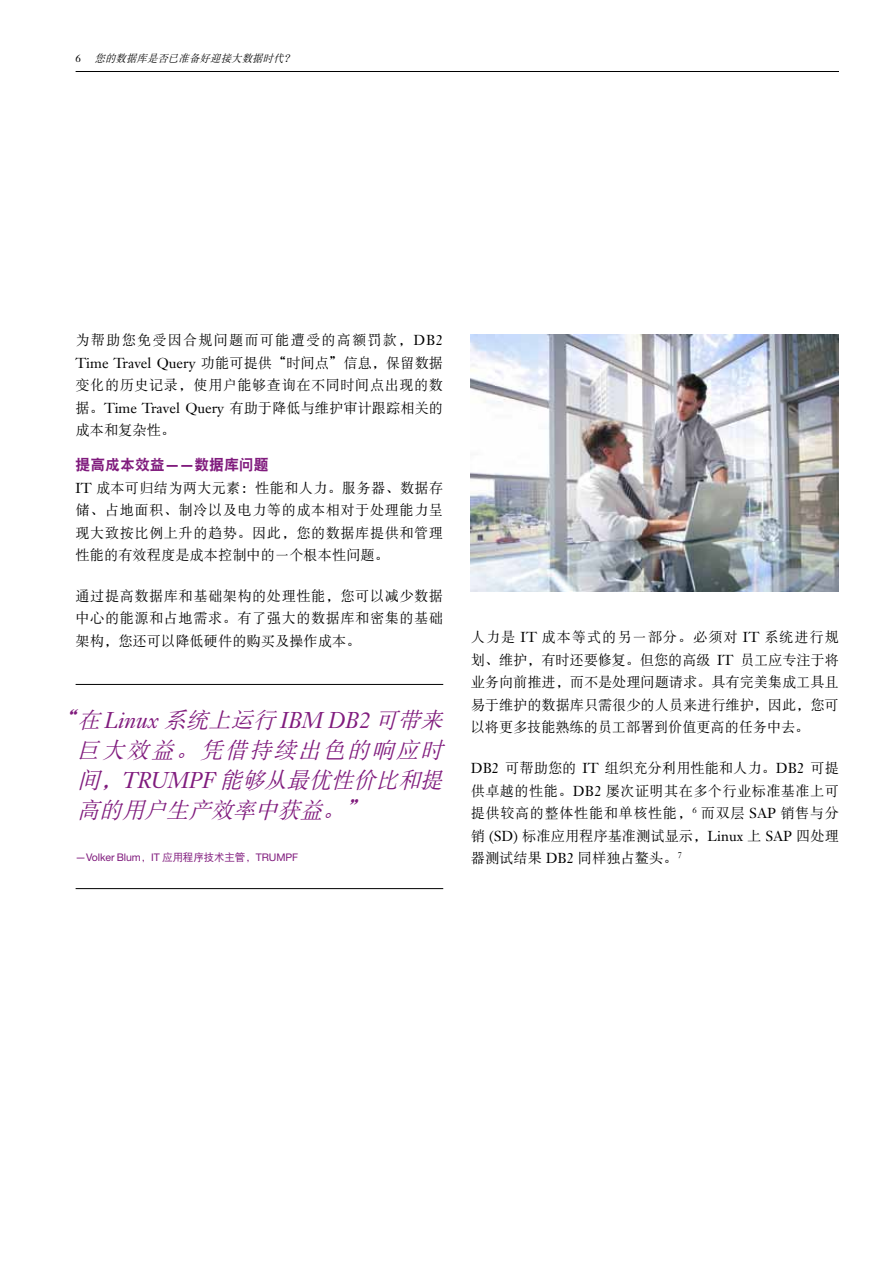
<style>
.page{position:relative;width:893px;height:1263px;background:#fff}
.page>*{position:absolute;margin:0;border:0;box-sizing:border-box;transform-origin:0 0}
.t1{font:italic 22.5px/30px "DF Song W5";color:#801b7d;text-align:justify}
.t2{font:italic 22.5px "Janson Text LT Std";color:#801b7d}
.t3{font:15px "DF Hei W9";letter-spacing:-.01em;color:#801b7d}
.t4{font:14.25px/22.5px "DF Song W5";color:#000;text-align:justify}
.t5{font:10.5px "Helvetica Neue LT Pro";letter-spacing:-.005em;color:#801b7d}
.t6{font:italic 10.5px "DF Song W5";color:#000}
.t7{font:10.5px "Janson Text LT Std";color:#000}
.s1{font-family:"Janson Text LT Std"}
.s2{font-family:"Helvetica Neue LT Pro";font-weight:700}
.s3{font-family:"DF Song W5"}
.s4{font-family:"DF Hei W5"}
</style>
<div class="page">
<hr style="left:76px;top:71px;width:763px;height:1px;background:#000">
<hr style="left:76px;top:684px;width:367px;height:1px;background:#000">
<hr style="left:76px;top:888px;width:367px;height:1px;background:#000">
<img style="left:471px;top:334px;width:368px;height:257px">
<p class="t7" style="left:76px;top:52px;width:7px">6</p>
<p class="t6" style="left:95px;top:53px;width:204px">您的数据库是否已准备好迎接大数据时代？</p>
<p class="t4" style="left:76px;top:329px;width:369px">为帮助您免受因合规问题而可能遭受的高额罚款，<span class="s1">DB2<br>Time Travel Query</span> 功能可提供“时间点”信息，保留数据变化的历史记录，使用户能够查询在不同时间点出现的数据。<span class="s1">Time Travel Query</span> 有助于降低与维护审计跟踪相关的成本和复杂性。</p>
<p class="t3" style="left:76px;top:457px;width:195px">提高成本效益<span class="s2">——</span>数据库问题</p>
<p class="t4" style="left:76px;top:476px;width:369px"><span class="s1">IT</span> 成本可归结为两大元素：性能和人力。服务器、数据存储、占地面积、制冷以及电力等的成本相对于处理能力呈现大致按比例上升的趋势。因此，您的数据库提供和管理性能的有效程度是成本控制中的一个根本性问题。</p>
<p class="t4" style="left:76px;top:584px;width:369px">通过提高数据库和基础架构的处理性能，您可以减少数据中心的能源和占地需求。有了强大的数据库和密集的基础架构，您还可以降低硬件的购买及操作成本。</p>
<h1 class="t2" style="left:53px;top:706px;width:397px"><span class="s3">“在</span> Linux <span class="s3">系统上运行</span> IBM DB2 <span class="s3">可带来</span></h1>
<h1 class="t1" style="left:77px;top:735px;width:373px">巨大效益。凭借持续出色的响应时间，<span class="s1">TR UM P F</span> 能够从最优性价比和提高的用户生产效率中获益。”</h1>
<p class="t5" style="left:76px;top:851px;width:224px">—Volker Blum<span class="s4">，</span>IT <span class="s4">应用程序技术主管，</span>TRUMPF</p>
<p class="t4" style="left:471px;top:626px;width:370px">人力是 <span class="s1">IT</span> 成本等式的另一部分。必须对 <span class="s1">IT</span> 系统进行规划、维护，有时还要修复。但您的高级 <span class="s1">IT</span> 员工应专注于将业务向前推进，而不是处理问题请求。具有完美集成工具且易于维护的数据库只需很少的人员来进行维护，因此，您可以将更多技能熟练的员工部署到价值更高的任务中去。</p>
<p class="t4" style="left:471px;top:757px;width:370px"><span class="s1">DB2</span> 可帮助您的 <span class="s1">IT</span> 组织充分利用性能和人力。<span class="s1">DB2</span> 可提供卓越的性能。<span class="s1">DB2</span> 屡次证明其在多个行业标准基准上可提供较高的整体性能和单核性能，<sup>6</sup> 而双层 <span class="s1">SAP</span> 销售与分销 <span class="s1">(SD)</span> 标准应用程序基准测试显示，<span class="s1">Linux</span> 上 <span class="s1">SAP</span> 四处理器测试结果 <span class="s1">DB2</span> 同样独占鳌头。<sup>7</sup></p>
</div>
